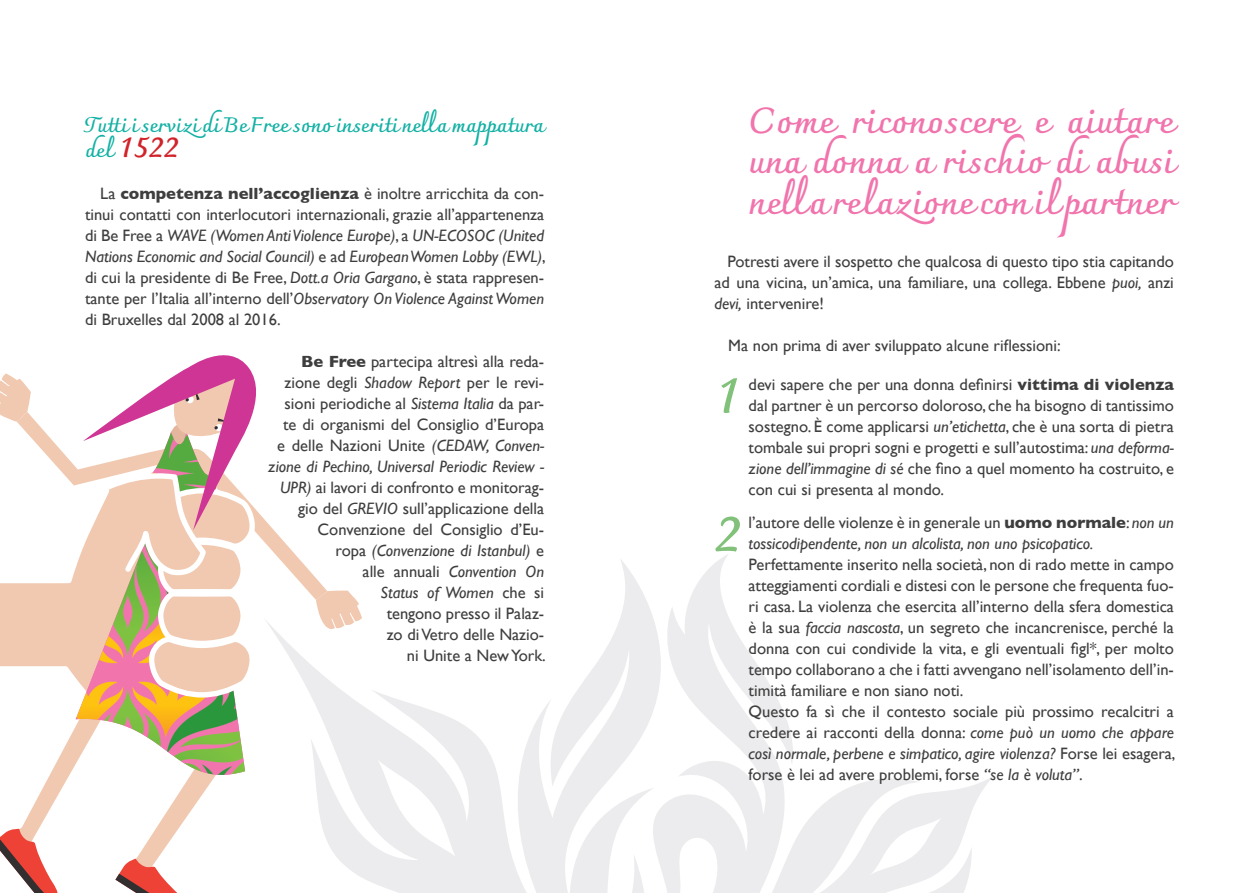
<style>
.page{position:relative;width:1259px;height:893px;background:#fff}
.page>*{position:absolute;margin:0;border:0;box-sizing:border-box;transform-origin:0 0}
.t1{font:700 55.5px "Charmonman";color:#81c179}
.t2{font:700 36px/40.5px "Charmonman";color:#f174ad;text-align:justify}
.t3{font:700 31.5px "Charmonman";color:#d1232a}
.t4{font:700 21px "Charmonman";color:#13b1a4}
.t5{font:16.5px/21px "Gill Sans";color:#3e3e3f;text-align:justify}
.t6{font:italic 16.5px/21px "Gill Sans";color:#3e3e3f}
.s1{font-size:21px;color:#13b1a4}
.s2{font-weight:700}
.s3{font-style:italic}
.s4{font-style:normal}
.s5{font-weight:700;font-style:normal}
</style>
<div class="page">
<svg style="left:362px;top:554px;width:631px;height:339px"></svg>
<svg style="left:0;top:355px;width:362px;height:538px"></svg>
<p class="t4" style="left:85px;top:112px;width:461px">Tutti i servizi di Be Free sono inseriti nella mappatura</p>
<p class="t3" style="left:85px;top:128px;width:95px"><span class="s1">del</span> 1522</p>
<p class="t5" style="left:85px;top:183px;width:462px;text-indent:15px">La <span class="s2">competenza nell’accoglienza</span> è inoltre arricchita da con&shy;tinui contatti con interlocutori internazionali, grazie all’appartenenza di Be Free a <span class="s3">WAVE (Women Anti Violence Europe)</span>, a <span class="s3">UN-ECOSOC (United Nations Economic and Social Council)</span> e ad <span class="s3">European Women Lobby (EWL)</span>, di cui la presidente di Be Free, <span class="s3">Dott.a Oria Gargano</span>, è stata rappresen&shy;tante per l’Italia all’interno dell’<span class="s3">Observatory On Violence Against Women </span>di Bruxelles dal 2008 al 2016.</p>
<p class="t5" style="left:268px;top:351px;width:279px;text-align:right"><span class="s2">Be Free</span> partecipa altresì alla reda&shy;zione degli <span class="s3">Shadow Report</span> per le revi&shy;sioni periodiche al <span class="s3">Sistema Italia</span> da par-<br>te di organismi del Consiglio d’Europa<br>e delle Nazioni Unite <span class="s3">(CEDAW, Conven&shy;zione di Pechino, Universal Periodic Review - UPR)</span> ai lavori di confronto e monitorag&shy;gio del <span class="s3">GREVIO</span> sull’applicazione della Convenzione del Consiglio d’Eu-<br>ropa <span class="s3">(Convenzione di Istanbul)</span> e<br>alle annuali <span class="s3">Convention On<br>Status of Women</span> che si<br>tengono presso il Palaz-<br>zo di Vetro delle Nazio-<br>ni Unite a New York.</p>
<p class="t2" style="left:748px;top:100px;width:427px">Come riconoscere e aiutare una donna a rischio di abusi nella relazione con il partner</p>
<p class="t5" style="left:714px;top:250px;width:461px;text-indent:13px">Potresti avere il sospetto che qualcosa di questo tipo stia capitando ad una vicina, un’amica, una familiare, una collega. Ebbene <span class="s3">puoi,</span> anzi <span class="s3">devi,</span> intervenire!</p>
<p class="t5" style="left:728px;top:334px;width:334px">Ma non prima di aver sviluppato alcune riflessioni:</p>
<p class="t5" style="left:748px;top:374px;width:427px">devi sapere che per una donna definirsi <span class="s2">vittima di violenza </span>dal partner è un percorso doloroso, che ha bisogno di tantissimo sostegno. È come applicarsi <span class="s3">un’etichetta</span>, che è una sorta di pietra tombale sui propri sogni e progetti e sull’autostima: <span class="s3">una deforma&shy;zione dell’immagine di sé</span> che fino a quel momento ha costruito, e con cui si presenta al mondo.</p>
<p class="t6" style="left:748px;top:512px;width:427px"><span class="s4">l’autore delle violenze è in generale un</span> <span class="s5">uomo normale</span><span class="s4">:</span> non un tossicodipendente, non un alcolista, non uno psicopatico.</p>
<p class="t5" style="left:748px;top:554px;width:427px">Perfettamente inserito nella società, non di rado mette in campo atteggiamenti cordiali e distesi con le persone che frequenta fuo&shy;ri casa. La violenza che esercita all’interno della sfera domestica è la sua <span class="s3">faccia nascosta</span>, un segreto che incancrenisce, perché la donna con cui condivide la vita, e gli eventuali figl*, per molto tempo collaborano a che i fatti avvengano nell’isolamento dell’in&shy;timità familiare e non siano noti.</p>
<p class="t5" style="left:748px;top:701px;width:428px">Questo fa sì che il contesto sociale più prossimo recalcitri a credere ai racconti della donna: <span class="s3">come può un uomo che appare così normale, perbene e simpatico, agire violenza?</span> Forse lei esagera, forse è lei ad avere problemi, forse <span class="s3">“se la è voluta”</span>.</p>
<p class="t1" style="left:714px;top:361px;width:28px">1</p>
<p class="t1" style="left:714px;top:499px;width:28px">2</p>
</div>
